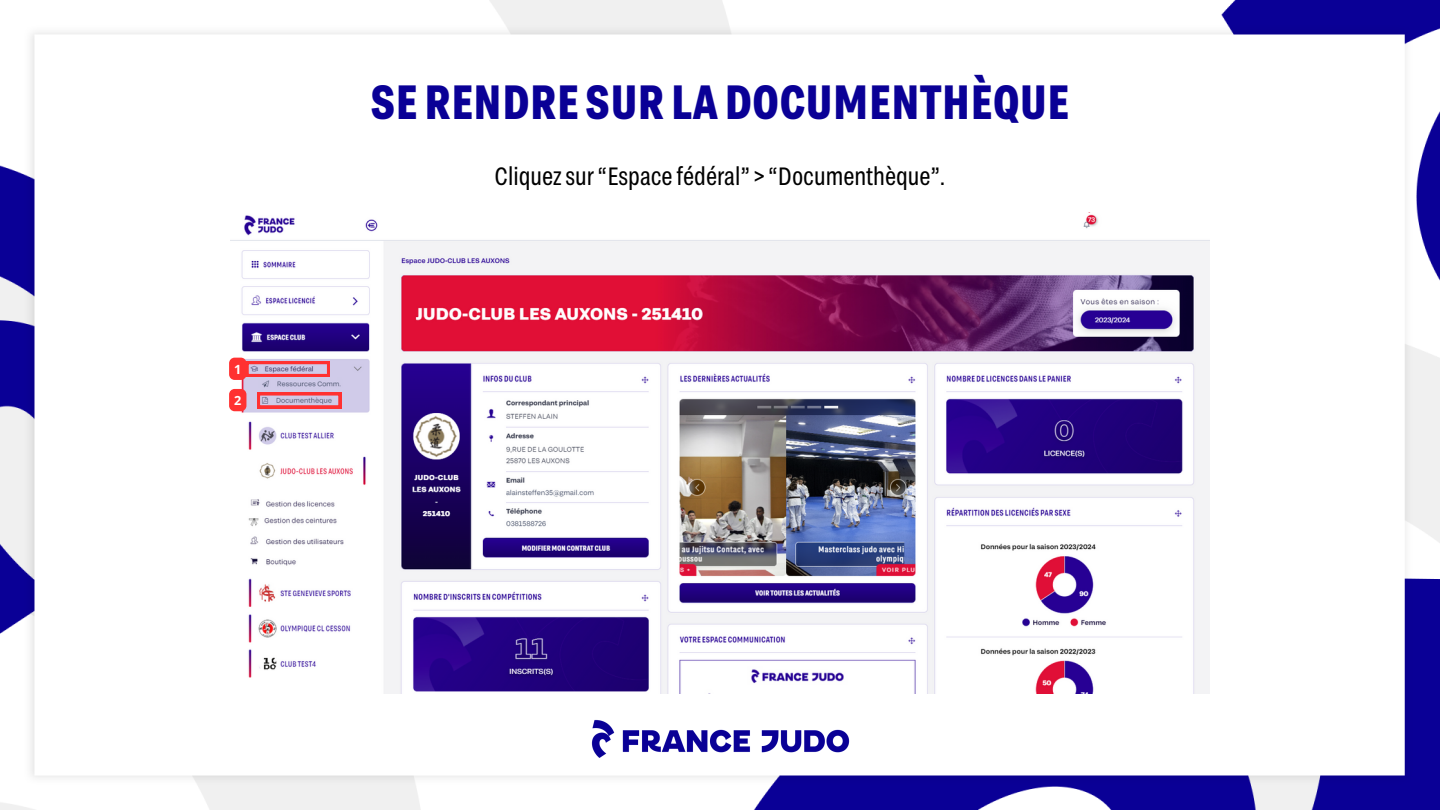
<style>
.page{position:relative;width:1440px;height:810px;background:#fff}
.page>*{position:absolute;margin:0;border:0;box-sizing:border-box;transform-origin:0 0}
.t1{font:700 48px "Grtsk Zetta";color:#0a0096}
.t2{font:25px "Grtsk Zetta";color:#000}
.t3{font:700 12.7px "Open Sans";color:#fff}
</style>
<div class="page">
<img style="left:0;top:0;width:1440px;height:810px">
<img style="left:570px;top:716px;width:300px;height:49px">
<img style="left:231px;top:212px;width:978px;height:481px">
<svg style="left:246px;top:361px;width:84px;height:16px"></svg>
<svg style="left:257px;top:393px;width:84px;height:15px"></svg>
<div style="left:229px;top:358px;width:17px;height:22px;background:#ff3131;border-radius:6px"></div>
<div style="left:229px;top:389px;width:17px;height:22px;background:#ff3131;border-radius:6px"></div>
<div style="left:1106px;top:212px;width:101px;height:25px;background:#fff"></div>
<p class="t3" style="left:234px;top:360px;width:9px">1</p>
<p class="t3" style="left:234px;top:391px;width:9px">2</p>
<h1 class="t1" style="left:371px;top:71px;width:700px">SERENDRESURLADOCUMENTHÈQUE</h1>
<p class="t2" style="left:495px;top:160px;width:452px">Cliquez sur “Espace fédéral” &gt; “Documenthèque”.</p>
</div>
